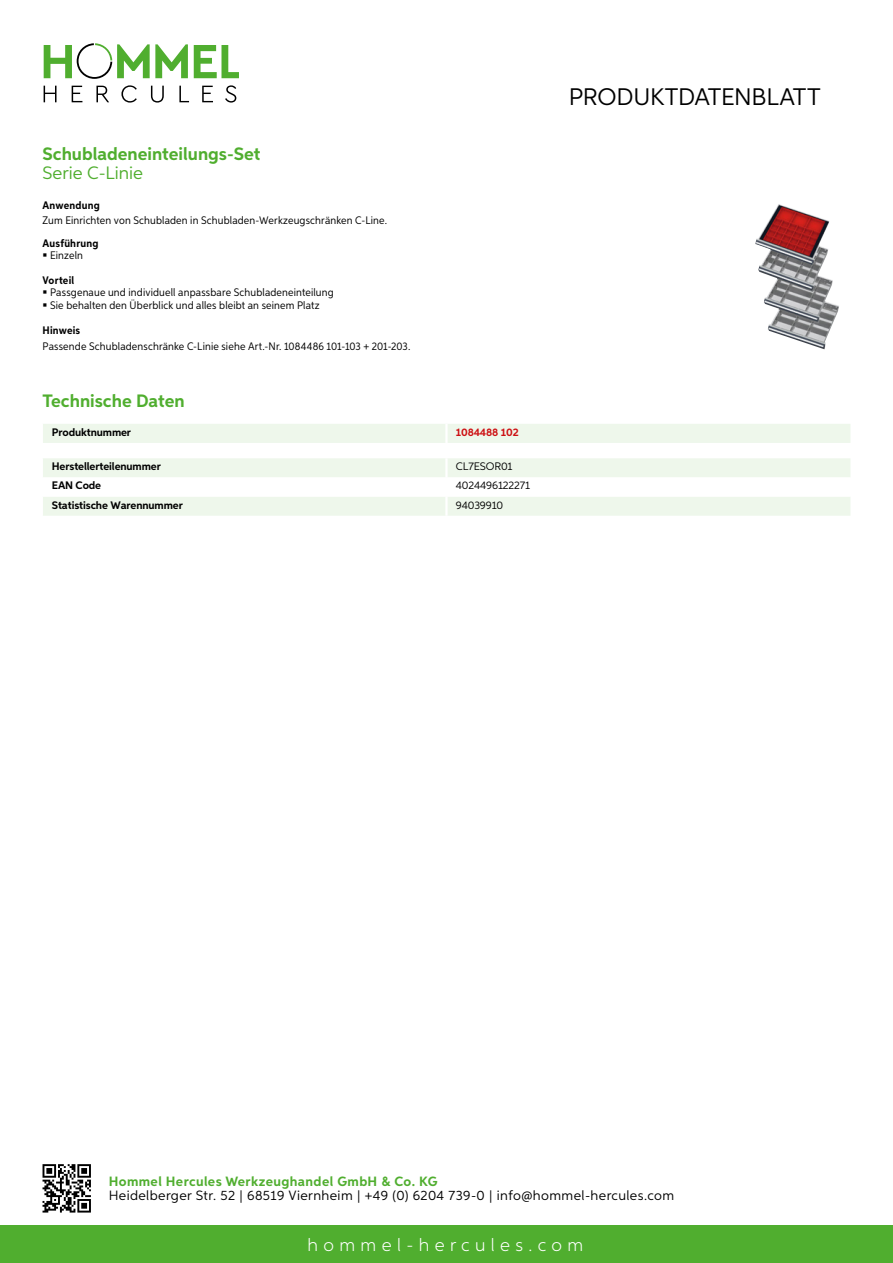
<style>
.page{position:relative;width:893px;height:1263px;background:#fff}
.page>*{position:absolute;margin:0;border:0;box-sizing:border-box;transform-origin:0 0}
.t1{font:24px "Aspira";letter-spacing:-.01em;color:#000}
.t2{font:700 18px "Aspira";color:#50ae2f}
.t3{font:300 18px "Aspira";letter-spacing:.3em;color:#fff}
.t4{font:18px "Aspira";color:#50ae2f}
.t5{font:13.5px "Aspira";letter-spacing:.03em;color:#000}
.t6{font:700 13.5px "Aspira";letter-spacing:.03em;color:#50ae2f}
.t7{font:10.95px/12.8px "Aspira Nar";letter-spacing:.015em;color:#000}
.t8{font:700 10.95px "Aspira";letter-spacing:-.01em;color:#000}
.t9{font:700 10.95px "Aspira Nar";letter-spacing:.02em;color:#000}
.t10{font:10.95px "Aspira";letter-spacing:-.01em;color:#000}
.t11{font:700 10.95px "Aspira";letter-spacing:-.01em;color:#cd1013}
</style>
<div class="page">
<div style="left:0;top:1226px;width:893px;height:37px;background:#50ae2f"></div>
<svg style="left:43px;top:1164px;width:48px;height:48px"></svg>
<svg style="left:194px;top:45px;width:45px;height:33px"></svg>
<svg style="left:44px;top:43px;width:144px;height:36px"></svg>
<svg style="left:44px;top:86px;width:13px;height:16px"></svg>
<svg style="left:72px;top:86px;width:10px;height:16px"></svg>
<svg style="left:96px;top:86px;width:13px;height:16px"></svg>
<svg style="left:121px;top:85px;width:16px;height:18px"></svg>
<svg style="left:151px;top:86px;width:13px;height:17px"></svg>
<svg style="left:179px;top:86px;width:10px;height:16px"></svg>
<svg style="left:202px;top:86px;width:11px;height:16px"></svg>
<svg style="left:225px;top:85px;width:11px;height:18px"></svg>
<div style="left:43px;top:424px;width:807px;height:19px;background:#eef7eb"></div>
<hr style="left:445px;top:424px;width:3px;height:19px;background:#fff">
<svg style="left:43px;top:458px;width:807px;height:58px"></svg>
<hr style="left:445px;top:497px;width:3px;height:19px;background:#fff">
<img style="left:755px;top:204px;width:84px;height:145px">
<h2 class="t2" style="left:43px;top:142px;width:220px">Schubladeneinteilungs-Set</h2>
<h2 class="t4" style="left:43px;top:162px;width:102px">Serie C-Linie</h2>
<p class="t9" style="left:43px;top:199px;width:59px">Anwendung</p>
<p class="t7" style="left:43px;top:214px;width:346px">Zum Einrichten von Schubladen in Schubladen-Werkzeugschränken C-Line.</p>
<p class="t9" style="left:43px;top:236px;width:58px">Ausführung</p>
<p class="t7" style="left:50px;top:249px;width:34px">Einzeln</p>
<p class="t9" style="left:43px;top:273px;width:33px">Vorteil</p>
<p class="t7" style="left:50px;top:286px;width:285px">Passgenaue und individuell anpassbare Schubladeneinteilung<br>Sie behalten den Überblick und alles bleibt an seinem Platz</p>
<p class="t9" style="left:43px;top:324px;width:39px">Hinweis</p>
<p class="t7" style="left:43px;top:339px;width:369px">Passende Schubladenschränke C-Linie siehe Art.-Nr. 1084486 101-103 + 201-203.</p>
<h2 class="t2" style="left:43px;top:390px;width:144px">Technische Daten</h2>
<p class="t8" style="left:52px;top:425px;width:81px">Produktnummer</p>
<p class="t11" style="left:456px;top:425px;width:64px">1084488 102</p>
<p class="t8" style="left:52px;top:460px;width:111px">Herstellerteilenummer</p>
<p class="t10" style="left:456px;top:460px;width:58px">CL7ESOR01</p>
<p class="t8" style="left:52px;top:479px;width:51px">EAN Code</p>
<p class="t10" style="left:456px;top:479px;width:76px">4024496122271</p>
<p class="t8" style="left:52px;top:498px;width:132px">Statistische Warennummer</p>
<p class="t10" style="left:456px;top:498px;width:49px">94039910</p>
<h1 class="t1" style="left:569px;top:82px;width:253px">Produktdatenblatt</h1>
<p class="t6" style="left:109px;top:1172px;width:330px">Hommel Hercules Werkzeughandel GmbH &amp; Co. KG</p>
<p class="t5" style="left:109px;top:1187px;width:567px">Heidelberger Str. 52 | 68519 Viernheim | +49 (0) 6204 739-0 | info@hommel-hercules.com</p>
<h2 class="t3" style="left:307px;top:1234px;width:277px">hommel-hercules.com</h2>
</div>
